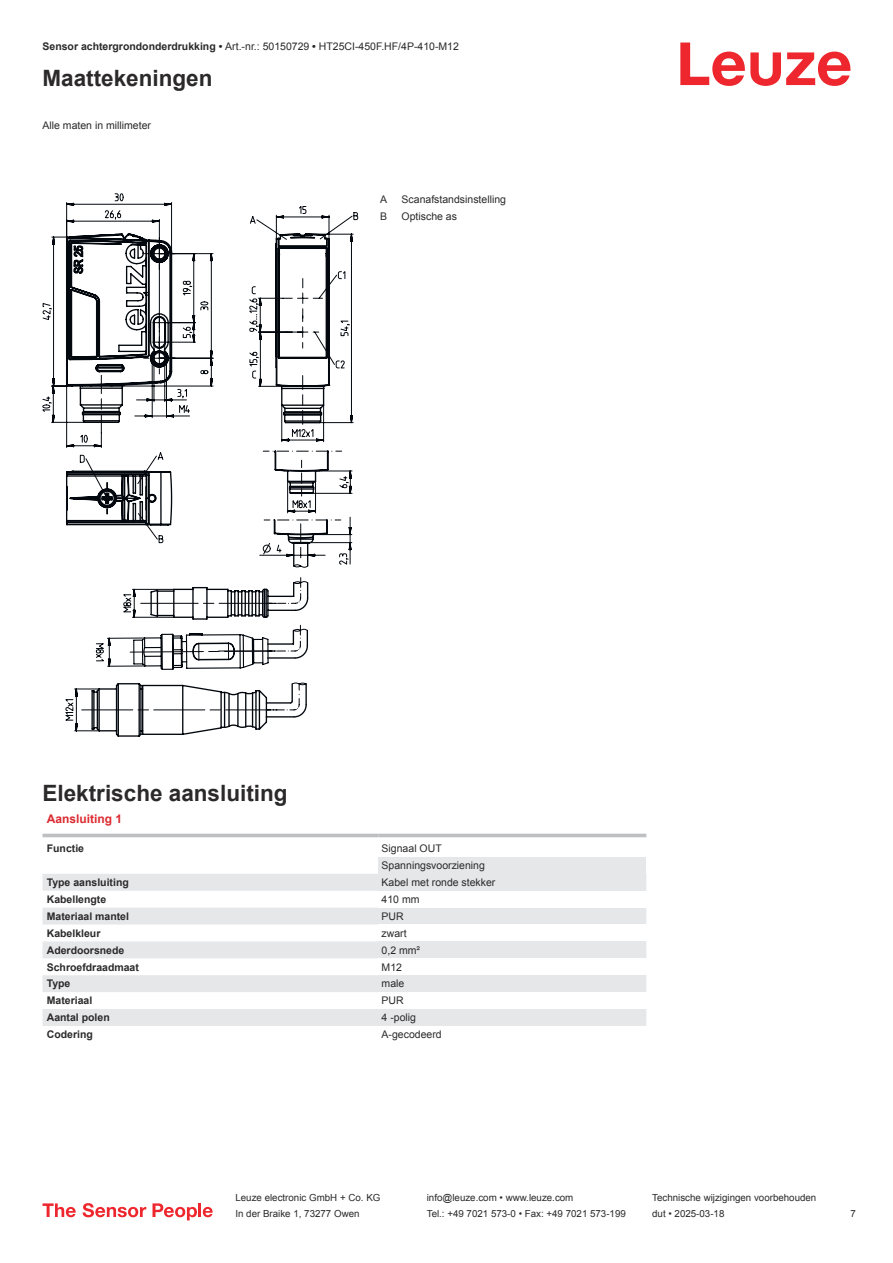
<style>
.page{position:relative;width:893px;height:1263px;background:#fff}
.page>*{position:absolute;margin:0;border:0;box-sizing:border-box;transform-origin:0 0}
.t1{font:700 22.5px "Arial";color:#2b292a}
.t2{font:700 12px "Arial";color:#db2a30}
.t3{font:10.5px/17px "Arial";color:#2b292a}
.t4{font:700 10.5px "Arial";color:#2b292a}
.t5{font:9.75px "Arial";color:#2b292a}
.s1{font-weight:700}
</style>
<div class="page">
<svg style="left:680px;top:43px;width:170px;height:43px"></svg>
<svg style="left:43px;top:833px;width:603px;height:5px"></svg>
<svg style="left:43px;top:874px;width:335px;height:152px;fill:#e6e7e9"></svg>
<hr style="left:43px;top:834px;width:335px;height:3px;background:#bdbfc1">
<hr style="left:378px;top:834px;width:268px;height:3px;background:#bdbfc1">
<div style="left:378px;top:857px;width:268px;height:17px;background:#e6e7e9"></div>
<div style="left:378px;top:874px;width:268px;height:17px;background:#e6e7e9"></div>
<div style="left:378px;top:907px;width:268px;height:17px;background:#e6e7e9"></div>
<div style="left:378px;top:941px;width:268px;height:17px;background:#e6e7e9"></div>
<div style="left:378px;top:975px;width:268px;height:17px;background:#e6e7e9"></div>
<div style="left:378px;top:1009px;width:268px;height:17px;background:#e6e7e9"></div>
<svg style="left:43px;top:1203px;width:33px;height:14px"></svg>
<svg style="left:83px;top:1203px;width:63px;height:14px"></svg>
<svg style="left:153px;top:1203px;width:44px;height:17px"></svg>
<hr style="left:198px;top:1203px;width:3px;height:14px;background:#ed272d">
<svg style="left:203px;top:1207px;width:10px;height:10px"></svg>
<svg style="left:43px;top:193px;width:315px;height:538px"></svg>
<svg style="left:133px;top:295px;width:136px;height:442px"></svg>
<svg style="left:95px;top:625px;width:214px;height:45px"></svg>
<p class="t3" style="left:43px;top:39px;width:418px"><span class="s1">Sensor achtergrondonderdrukking •</span> Art.-nr.: 50150729 <span class="s1">•</span> HT25CI-450F.HF/4P-410-M12</p>
<h1 class="t1" style="left:43px;top:70px;width:172px">Maattekeningen</h1>
<p class="t3" style="left:43px;top:117px;width:110px">Alle maten in millimeter</p>
<p class="t3" style="left:380px;top:192px;width:9px">A</p>
<p class="t3" style="left:402px;top:192px;width:106px">Scanafstandsinstelling</p>
<p class="t3" style="left:380px;top:209px;width:9px">B</p>
<p class="t3" style="left:402px;top:209px;width:57px">Optische as</p>
<h1 class="t1" style="left:43px;top:784px;width:247px">Elektrische aansluiting</h1>
<p class="t2" style="left:47px;top:814px;width:77px">Aansluiting 1</p>
<p class="t4" style="left:47px;top:844px;width:39px">Functie</p>
<p class="t3" style="left:382px;top:841px;width:105px">Signaal OUT<br>Spanningsvoorziening</p>
<p class="t4" style="left:47px;top:878px;width:84px">Type aansluiting</p>
<p class="t3" style="left:382px;top:875px;width:115px">Kabel met ronde stekker</p>
<p class="t4" style="left:47px;top:895px;width:61px">Kabellengte</p>
<p class="t3" style="left:382px;top:892px;width:39px">410 mm</p>
<p class="t4" style="left:47px;top:912px;width:84px">Materiaal mantel</p>
<p class="t3" style="left:382px;top:908px;width:24px">PUR</p>
<p class="t4" style="left:47px;top:929px;width:55px">Kabelkleur</p>
<p class="t3" style="left:382px;top:925px;width:27px">zwart</p>
<p class="t4" style="left:47px;top:946px;width:79px">Aderdoorsnede</p>
<p class="t3" style="left:382px;top:942px;width:40px">0,2 mm²</p>
<p class="t4" style="left:47px;top:963px;width:94px">Schroefdraadmaat</p>
<p class="t3" style="left:382px;top:959px;width:22px">M12</p>
<p class="t4" style="left:47px;top:980px;width:25px">Type</p>
<p class="t3" style="left:382px;top:976px;width:24px">male</p>
<p class="t4" style="left:47px;top:997px;width:47px">Materiaal</p>
<p class="t3" style="left:382px;top:993px;width:24px">PUR</p>
<p class="t4" style="left:47px;top:1013px;width:65px">Aantal polen</p>
<p class="t3" style="left:382px;top:1010px;width:36px">4 -polig</p>
<p class="t4" style="left:47px;top:1030px;width:48px">Codering</p>
<p class="t3" style="left:382px;top:1027px;width:62px">A-gecodeerd</p>
<p class="t5" style="left:235px;top:1194px;width:146px">Leuze electronic GmbH + Co. KG</p>
<p class="t5" style="left:427px;top:1194px;width:148px">info@leuze.com • www.leuze.com</p>
<p class="t5" style="left:652px;top:1194px;width:166px">Technische wijzigingen voorbehouden</p>
<p class="t5" style="left:235px;top:1210px;width:126px">In der Braike 1, 73277 Owen</p>
<p class="t5" style="left:427px;top:1210px;width:201px">Tel.: +49 7021 573-0 • Fax: +49 7021 573-199</p>
<p class="t5" style="left:652px;top:1210px;width:74px">dut • 2025-03-18</p>
<p class="t5" style="left:850px;top:1210px;width:7px">7</p>
</div>
